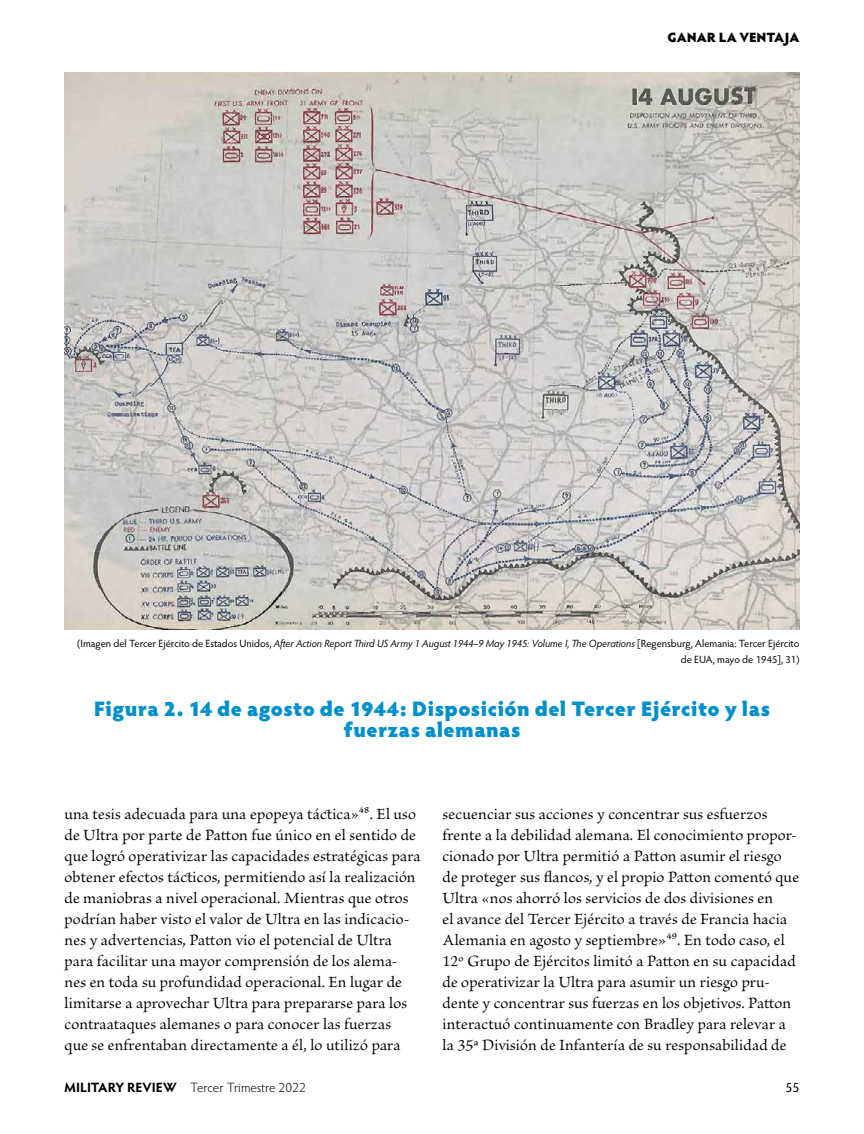
<style>
.page{position:relative;width:864px;height:1134px;background:#fff}
.page>*{position:absolute;margin:0;border:0;box-sizing:border-box;transform-origin:0 0}
.figure-title{font:900 21px/21px "Hypatia Sans Pro";letter-spacing:.02em;color:#0090cc;text-align:center}
.body{font:16.5px/21px "Brioso Pro";letter-spacing:.01em;color:#000}
.t1{font:300 13.5px "Hypatia Sans Pro";letter-spacing:-.005em;color:#000}
.t2{font:900 13.5px "Hypatia Sans Pro";letter-spacing:-.005em;color:#000}
.t3{font:13.5px "Hypatia Sans Pro";color:#000}
.photocredit{font:10.5px/16.5px "Hypatia Sans Pro";letter-spacing:-.005em;color:#000;text-align:right}
.s1{font-style:italic}
.s2{font-weight:700}
</style>
<div class="page">
<img style="left:64px;top:73px;width:736px;height:557px">
<p class="t2" style="left:668px;top:27px;width:133px">GANAR LA VENTAJA</p>
<p class="photocredit" style="left:77px;top:634px;width:724px">(Imagen del Tercer Ejército de Estados Unidos, <span class="s1">After Action Report Third US Army 1 August 1944–9 May 1945: Volume I, The Operations</span> [Regensburg, Alemania: Tercer Ejército de EUA, mayo de 1945], 31)</p>
<h4 class="figure-title" style="left:94px;top:697px;width:678px">Figura 2. 14 de agosto de 1944: Disposición del Tercer Ejército y las fuerzas alemanas</h4>
<p class="body" style="left:64px;top:804px;width:358px">una tesis adecuada para una epopeya táctica»48. El uso de Ultra por parte de Patton fue único en el sentido de que logró operativizar las capacidades estratégicas para obtener efectos tácticos, permitiendo así la realización de maniobras a nivel operacional. Mientras que otros podrían haber visto el valor de Ultra en las indicacio&shy;nes y advertencias, Patton vio el potencial de Ultra para facilitar una mayor comprensión de los alema&shy;nes en toda su profundidad operacional. En lugar de limitarse a aprovechar Ultra para prepararse para los contraataques alemanes o para conocer las fuerzas<br>que se enfrentaban directamente a él, lo utilizó para</p>
<p class="body" style="left:442px;top:804px;width:358px">secuenciar sus acciones y concentrar sus esfuerzos frente a la debilidad alemana. El conocimiento propor&shy;cionado por Ultra permitió a Patton asumir el riesgo de proteger sus flancos, y el propio Patton comentó que Ultra «nos ahorró los servicios de dos divisiones en<br>el avance del Tercer Ejército a través de Francia hacia Alemania en agosto y septiembre»49. En todo caso, el 12º Grupo de Ejércitos limitó a Patton en su capacidad de operativizar la Ultra para asumir un riesgo pru&shy;dente y concentrar sus fuerzas en los objetivos. Patton interactuó continuamente con Bradley para relevar a la 35ª División de Infantería de su responsabilidad de</p>
<p class="t1" style="left:64px;top:1079px;width:243px"><span class="s2">MILITARY REVIEW</span> Tercer Trimestre 2022</p>
<p class="t3" style="left:786px;top:1078px;width:15px">55</p>
</div>
